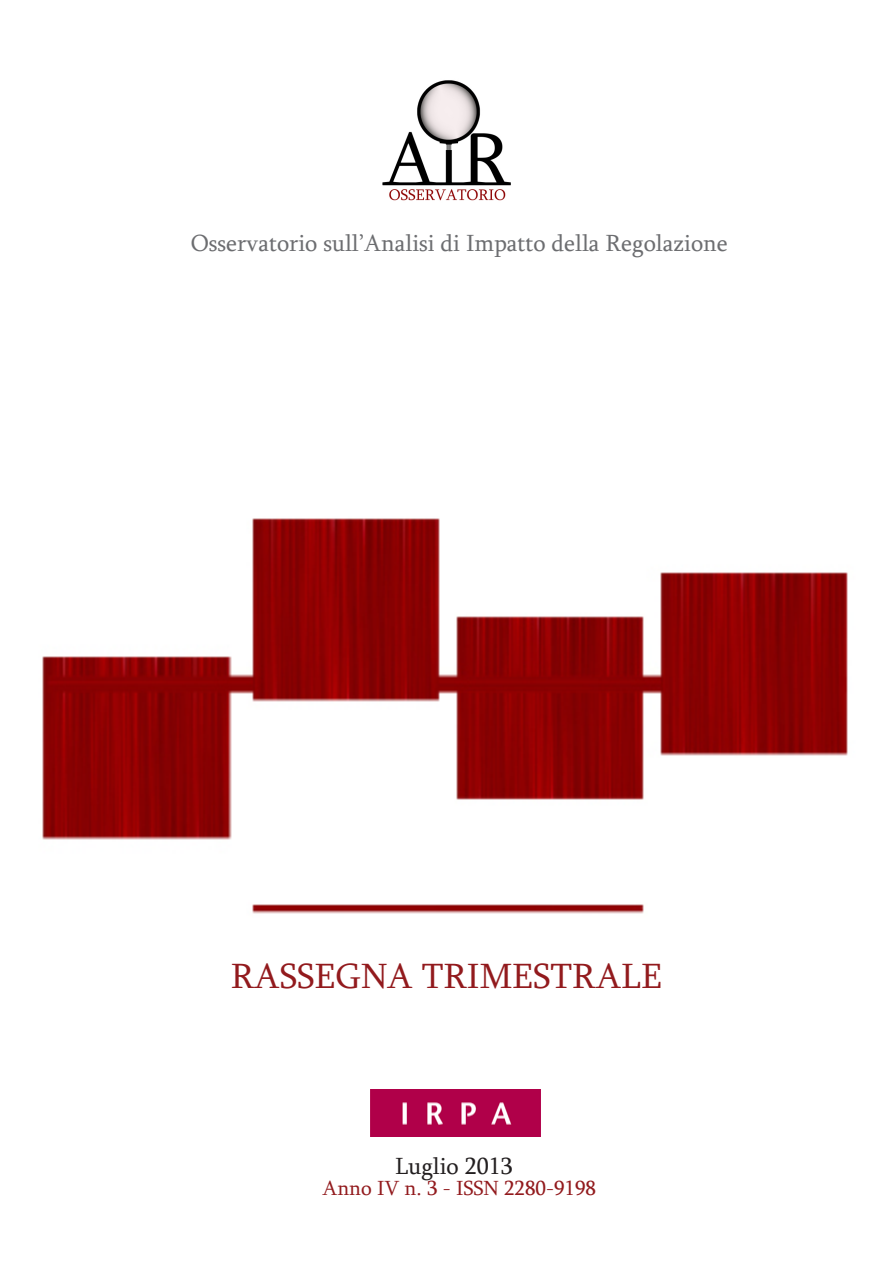
<style>
.page{position:relative;width:893px;height:1263px;background:#fff}
.page>*{position:absolute;margin:0;border:0;box-sizing:border-box;transform-origin:0 0}
.t1{font:36px "Sylfaen";color:#921a1d}
.t2{font:24px "Sylfaen";color:#6c6d70}
.t3{font:24px "Sylfaen";color:#231f20}
.t4{font:21px "Sylfaen";color:#921a1d}
</style>
<div class="page">
<img style="left:382px;top:80px;width:129px;height:121px">
<img style="left:42px;top:518px;width:806px;height:396px">
<img style="left:370px;top:1089px;width:171px;height:47px">
<p class="t2" style="left:191px;top:226px;width:539px">Osservatorio sull’Analisi di Impatto della Regolazione</p>
<p class="t1" style="left:231px;top:951px;width:433px">RASSEGNA TRIMESTRALE</p>
<p class="t3" style="left:395px;top:1149px;width:119px">Luglio 2013</p>
<p class="t4" style="left:322px;top:1173px;width:275px">Anno IV n. 3 - ISSN 2280-9198</p>
</div>
